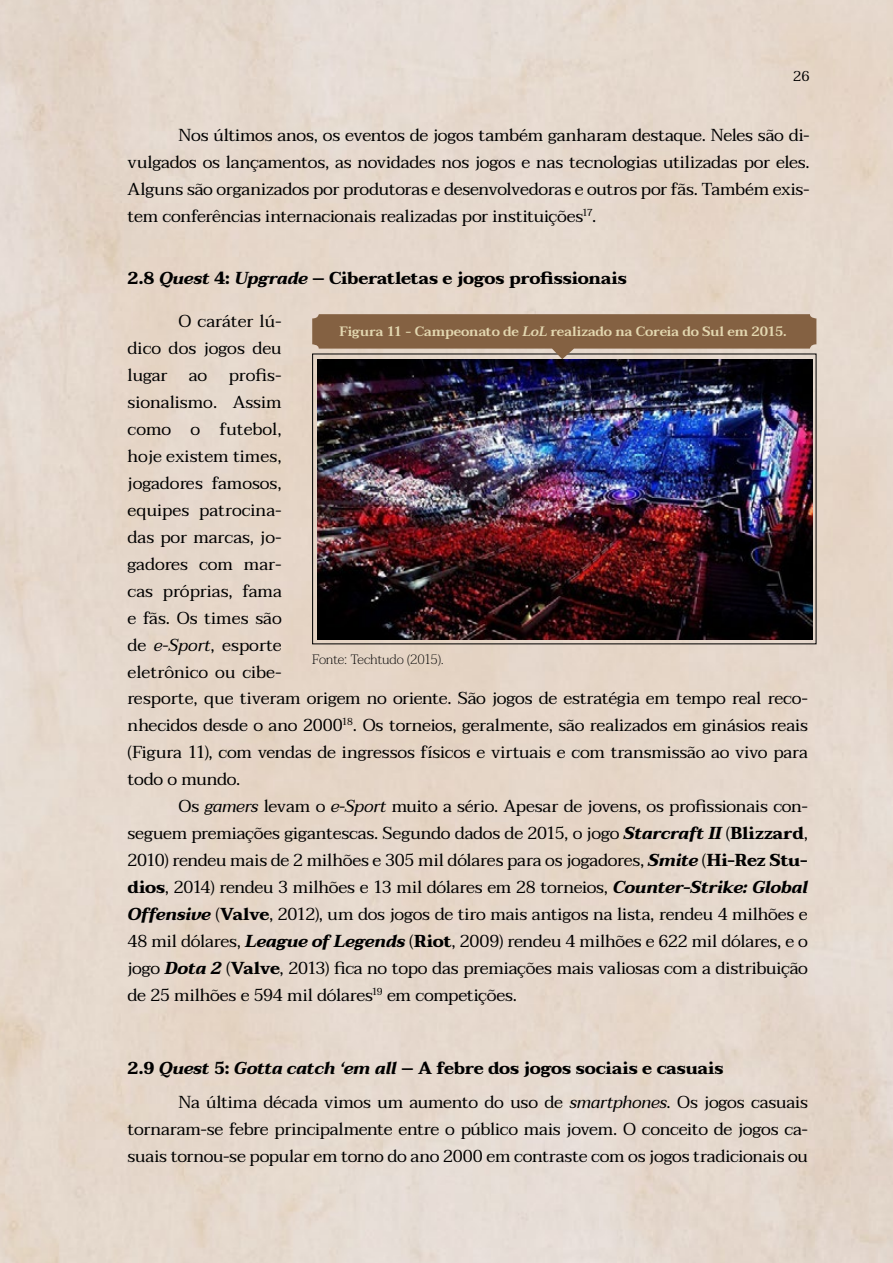
<style>
.page{position:relative;width:893px;height:1263px;background:#fff}
.page>*{position:absolute;margin:0;border:0;box-sizing:border-box;transform-origin:0 0}
.t1{font:17.25px/27px "Taviraj";letter-spacing:-.01em;color:#000;text-align:justify}
.t2{font:700 17.25px "Taviraj";letter-spacing:-.01em;color:#000}
.t3{font:14.25px "Taviraj";color:#000}
.t4{font:600 13.5px "Taviraj";letter-spacing:-.005em;color:#e3d7b0}
.t5{font:200 13.5px "Taviraj";letter-spacing:-.015em;color:#000}
.s1{font-style:italic}
.s2{font-weight:700;font-style:italic}
.s3{font-weight:700}
</style>
<div class="page">
<img style="left:0;top:0;width:893px;height:1263px">
<img style="left:317px;top:359px;width:496px;height:280px">
<svg style="left:312px;top:314px;width:504px;height:45px"></svg>
<p class="t3" style="left:793px;top:65px;width:18px">26</p>
<p class="t1" style="left:128px;top:121px;width:684px;text-indent:51px">Nos últimos anos, os eventos de jogos também ganharam destaque. Neles são di&shy;vulgados os lançamentos, as novidades nos jogos e nas tecnologias utilizadas por eles.<br>Alguns são organizados por produtoras e desenvolvedoras e outros por fãs. Também exis&shy;tem conferências internacionais realizadas por instituições<sup>17</sup>.</p>
<p class="t2" style="left:128px;top:268px;width:501px">2.8 <span class="s1">Quest</span> 4: <span class="s1">Upgrade</span> – Ciberatletas e jogos profissionais</p>
<p class="t1" style="left:128px;top:308px;width:156px;text-indent:51px">O caráter lú&shy;dico dos jogos deu lugar ao profis&shy;sionalismo. Assim como o futebol, hoje existem times, jogadores famosos, equipes patrocina&shy;das por marcas, jo&shy;gadores com mar&shy;cas próprias, fama e fãs. Os times são de <span class="s1">e-Sport</span>, esporte eletrônico ou cibe-</p>
<p class="t4" style="left:339px;top:324px;width:449px">Figura 11 - Campeonato de <span class="s1">LoL</span> realizado na Coreia do Sul em 2015.</p>
<p class="t5" style="left:312px;top:648px;width:133px">Fonte: Techtudo (2015).</p>
<p class="t1" style="left:128px;top:685px;width:682px">resporte, que tiveram origem no oriente. São jogos de estratégia em tempo real reco&shy;nhecidos desde o ano 2000<sup>18</sup>. Os torneios, geralmente, são realizados em ginásios reais (Figura 11), com vendas de ingressos físicos e virtuais e com transmissão ao vivo para todo o mundo.</p>
<p class="t1" style="left:128px;top:793px;width:682px;text-indent:51px">Os <span class="s1">gamers</span> levam o <span class="s1">e-Sport</span> muito a sério. Apesar de jovens, os profissionais con&shy;seguem premiações gigantescas. Segundo dados de 2015, o jogo <span class="s2">Starcraft II</span> (<span class="s3">Blizzard</span>, 2010) rendeu mais de 2 milhões e 305 mil dólares para os jogadores, <span class="s2">Smite</span> (<span class="s3">Hi-Rez Stu&shy;dios</span>, 2014) rendeu 3 milhões e 13 mil dólares em 28 torneios, <span class="s2">Counter-Strike: Global Offensive</span> (<span class="s3">Valve</span>, 2012), um dos jogos de tiro mais antigos na lista, rendeu 4 milhões e 48 mil dólares, <span class="s2">League of Legends</span> (<span class="s3">Riot</span>, 2009) rendeu 4 milhões e 622 mil dólares, e o jogo <span class="s2">Dota 2</span> (<span class="s3">Valve</span>, 2013) fica no topo das premiações mais valiosas com a distribuição de 25 milhões e 594 mil dólares<sup>19</sup> em competições.</p>
<p class="t1" style="left:179px;top:1051px;width:631px;line-height:33.8px;text-indent:-51px"><span class="s3">2.9</span> <span class="s2">Quest</span> <span class="s3">5:</span> <span class="s2">Gotta catch ‘em all</span> <span class="s3">– A febre dos jogos sociais e casuais<br></span>Na última década vimos um aumento do uso de <span class="s1">smartphones</span>. Os jogos casuais</p>
<p class="t1" style="left:128px;top:1116px;width:682px">tornaram-se febre principalmente entre o público mais jovem. O conceito de jogos ca&shy;suais tornou-se popular em torno do ano 2000 em contraste com os jogos tradicionais ou</p>
</div>
